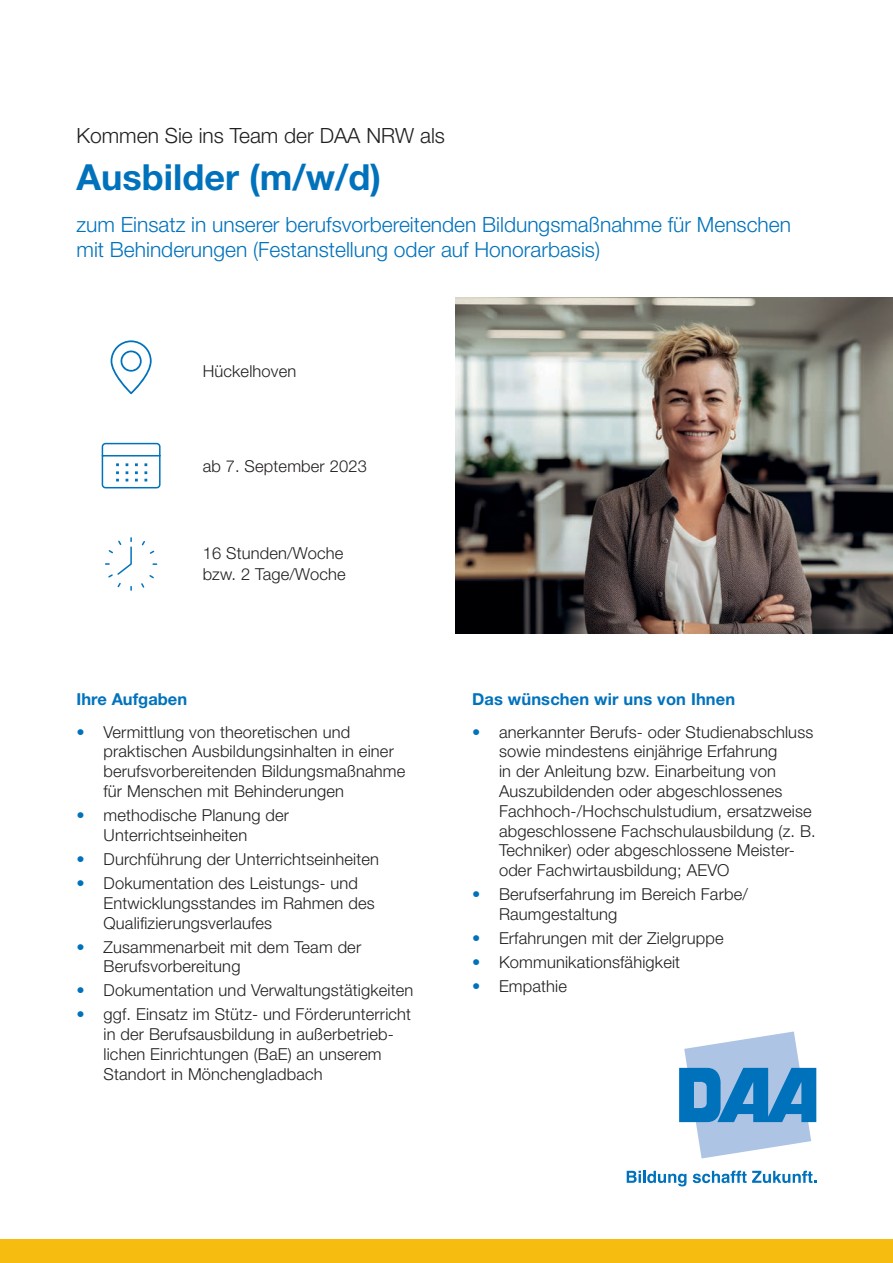
<style>
.page{position:relative;width:893px;height:1263px;background:#fff}
.page>*{position:absolute;margin:0;border:0;box-sizing:border-box;transform-origin:0 0}
.t1{font:700 36px "Helvetica Neue LT Pro";color:#0072bc}
.t2{font:300 21px/25.2px "Helvetica Neue LT Pro";color:#0072bc}
.t3{font:300 21px "Helvetica Neue LT Pro";color:#231f20}
.t4{font:300 16.5px/19.8px "Helvetica Neue LT Pro";letter-spacing:.01em;color:#231f20}
.t5{font:700 16.5px "Helvetica Neue LT Pro";letter-spacing:.01em;color:#0072bc}
.s1{color:#0072bc}
</style>
<div class="page">
<svg style="left:679px;top:1031px;width:137px;height:127px"></svg>
<svg style="left:627px;top:1171px;width:59px;height:15px"></svg>
<svg style="left:693px;top:1171px;width:123px;height:12px"></svg>
<div style="left:0;top:1239px;width:893px;height:24px;background:#f6bc0f"></div>
<img style="left:455px;top:298px;width:438px;height:336px">
<svg style="left:110px;top:340px;width:42px;height:54px"></svg>
<svg style="left:105px;top:537px;width:53px;height:54px"></svg>
<svg style="left:101px;top:442px;width:60px;height:47px"></svg>
<p class="t3" style="left:77px;top:122px;width:370px">Kommen Sie ins Team der DAA NRW als</p>
<h1 class="t1" style="left:77px;top:155px;width:306px">Ausbilder (m/w/d)</h1>
<p class="t2" style="left:77px;top:212px;width:716px">zum Einsatz in unserer berufsvorbereitenden Bildungsmaßnahme für Menschen mit Behinderungen (Festanstellung oder auf Honorarbasis)</p>
<p class="t4" style="left:203px;top:361px;width:95px">Hückelhoven</p>
<p class="t4" style="left:203px;top:455px;width:166px">ab 7. September 2023</p>
<p class="t4" style="left:203px;top:543px;width:144px;line-height:21px">16 Stunden/Woche bzw. 2 Tage/Woche</p>
<p class="t5" style="left:77px;top:689px;width:112px">Ihre Aufgaben</p>
<p class="t4" style="left:104px;top:721px;width:303px;text-indent:-27px"><span class="s1">•</span> Vermittlung von theoretischen und praktischen Ausbildungsinhalten in einer berufsvorbereitenden Bildungsmaßnahme für Menschen mit Behinderungen</p>
<p class="t4" style="left:104px;top:805px;width:187px;text-indent:-27px"><span class="s1">•</span> methodische Planung der<br>Unterrichtseinheiten</p>
<p class="t4" style="left:77px;top:849px;width:304px"><span class="s1">•</span> Durchführung der Unterrichtseinheiten</p>
<p class="t4" style="left:104px;top:873px;width:273px;text-indent:-27px"><span class="s1">•</span> Dokumentation des Leistungs- und<br>Entwicklungsstandes im Rahmen des<br>Qualifizierungsverlaufes</p>
<p class="t4" style="left:104px;top:936px;width:259px;text-indent:-27px"><span class="s1">•</span> Zusammenarbeit mit dem Team der<br>Berufsvorbereitung</p>
<p class="t4" style="left:77px;top:980px;width:338px"><span class="s1">•</span> Dokumentation und Verwaltungstätigkeiten</p>
<p class="t4" style="left:104px;top:1004px;width:309px;text-indent:-27px"><span class="s1">•</span> ggf. Einsatz im Stütz- und Förderunterricht in der Berufsausbildung in außerbetrieb&shy;lichen Einrichtungen (BaE) an unserem Standort in Mönchengladbach</p>
<p class="t5" style="left:472px;top:689px;width:265px">Das wünschen wir uns von Ihnen</p>
<p class="t4" style="left:499px;top:721px;width:318px;text-indent:-27px"><span class="s1">•</span> anerkannter Berufs- oder Studienabschluss sowie mindestens einjährige Erfahrung<br>in der Anleitung bzw. Einarbeitung von Auszubildenden oder abgeschlossenes Fachhoch-/Hochschulstudium, ersatzweise abgeschlossene Fachschulausbildung (z. B.<br>Techniker) oder abgeschlossene Meister&shy;oder Fachwirtausbildung; AEVO</p>
<p class="t4" style="left:499px;top:884px;width:250px;text-indent:-27px"><span class="s1">•</span> Berufserfahrung im Bereich Farbe/<br>Raumgestaltung</p>
<p class="t4" style="left:472px;top:928px;width:253px"><span class="s1">•</span> Erfahrungen mit der Zielgruppe</p>
<p class="t4" style="left:472px;top:952px;width:210px"><span class="s1">•</span> Kommunikationsfähigkeit</p>
<p class="t4" style="left:472px;top:976px;width:97px"><span class="s1">•</span> Empathie</p>
</div>
